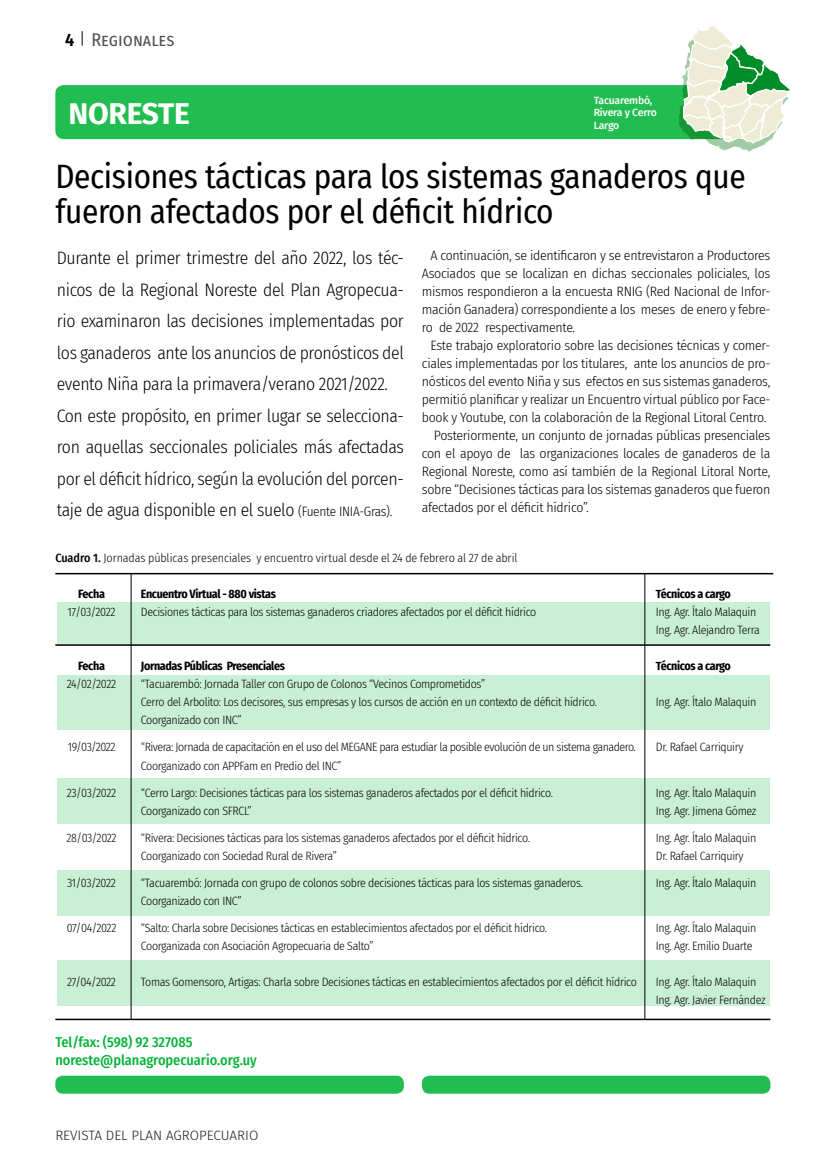
<style>
.page{position:relative;width:830px;height:1170px;background:#fff}
.page>*{position:absolute;margin:0;border:0;box-sizing:border-box;transform-origin:0 0}
.t1{font:33px/34.5px "Fira Sans Condensed";letter-spacing:-.01em;color:#000}
.t2{font:700 30px "Fira Sans";letter-spacing:-.01em;color:#fff}
.t3{font:300 18px/31.5px "Fira Sans Condensed";letter-spacing:-.02em;color:#000}
.t4{font:18px "Fira Sans Condensed";color:#504f53}
.t5{font:600 18px "Fira Sans Condensed";color:#000}
.t6{font:500 14.25px/18px "Fira Sans Condensed";color:#00b336}
.t7{font:300 13.5px/18px "Fira Sans Condensed";letter-spacing:-.02em;color:#000;text-align:justify}
.t8{font:300 13.5px "Fira Sans";color:#1b1c20}
.t9{font:300 12px/18px "Fira Sans Condensed";letter-spacing:-.03em;color:#000}
.t10{font:700 12px "Fira Sans Condensed";letter-spacing:-.03em;color:#000}
.t11{font:300 12px "Fira Sans Condensed";letter-spacing:-.01em;color:#000}
.t12{font:500 10.5px/12.6px "Fira Sans";letter-spacing:-.02em;color:#fff}
.s1{font-size:13.5px}
.s2{font-weight:500}
</style>
<div class="page">
<div style="left:55px;top:85px;width:715px;height:54px;background:#21bd50;border-radius:9px"></div>
<div style="left:55px;top:1075px;width:348px;height:18px;background:#21bd50;border-radius:8px"></div>
<div style="left:421px;top:1075px;width:349px;height:18px;background:#21bd50;border-radius:8px"></div>
<svg style="left:678px;top:26px;width:112px;height:126px"></svg>
<hr style="left:55px;top:1018px;width:715px;height:2px;background:#000">
<div style="left:58px;top:675px;width:711px;height:54px;background:#c9efd5"></div>
<div style="left:58px;top:778px;width:711px;height:46px;background:#c9efd5"></div>
<div style="left:58px;top:870px;width:711px;height:46px;background:#c9efd5"></div>
<div style="left:58px;top:960px;width:711px;height:46px;background:#c9efd5"></div>
<div style="left:58px;top:602px;width:711px;height:43px;background:#c9efd5"></div>
<hr style="left:55px;top:573px;width:717px;height:1px;background:#000">
<hr style="left:55px;top:644px;width:715px;height:1px;background:#000">
<hr style="left:131px;top:573px;width:1px;height:446px;background:#000">
<hr style="left:644px;top:573px;width:1px;height:446px;background:#000">
<svg style="left:82px;top:31px;width:1px;height:15px"></svg>
<h3 class="t5" style="left:65px;top:25px;width:11px">4</h3>
<h3 class="t4" style="left:91px;top:26px;width:84px">Regionales</h3>
<p class="t12" style="left:593px;top:93px;width:65px">Tacuarembó,<br>Rivera y Cerro<br>Largo</p>
<h1 class="t1" style="left:55px;top:158px;width:691px">Decisiones tácticas para los sistemas ganaderos que fueron afectados por el déficit hídrico</h1>
<h2 class="t2" style="left:68px;top:88px;width:123px">NORESTE</h2>
<p class="t3" style="left:57px;top:242px;width:348px">Durante el primer trimestre del año 2022, los téc&shy;nicos de la Regional Noreste del Plan Agropecua&shy;rio examinaron las decisiones implementadas por los ganaderos ante los anuncios de pronósticos del evento Niña para la primavera/verano 2021/2022.<br>Con este propósito, en primer lugar se selecciona&shy;ron aquellas seccionales policiales más afectadas por el déficit hídrico, según la evolución del porcen&shy;taje de agua disponible en el suelo <span class="s1">(Fuente INIA-Gras).</span></p>
<p class="t7" style="left:421px;top:246px;width:350px;text-indent:9px">A continuación, se identificaron y se entrevistaron a Productores Asociados que se localizan en dichas seccionales policiales, los mismos respondieron a la encuesta RNIG (Red Nacional de Infor&shy;mación Ganadera) correspondiente a los meses de enero y febre&shy;ro de 2022 respectivamente.</p>
<p class="t7" style="left:430px;top:336px;width:341px">Este trabajo exploratorio sobre las decisiones técnicas y comer-</p>
<p class="t7" style="left:421px;top:354px;width:350px">ciales implementadas por los titulares, ante los anuncios de pro-</p>
<p class="t7" style="left:421px;top:372px;width:350px">nósticos del evento Niña y sus efectos en sus sistemas ganaderos,</p>
<p class="t7" style="left:421px;top:390px;width:350px">permitió planificar y realizar un Encuentro virtual público por Face-</p>
<p class="t7" style="left:421px;top:408px;width:346px">book y Youtube, con la colaboración de la Regional Litoral Centro.</p>
<p class="t7" style="left:434px;top:426px;width:338px">Posteriormente, un conjunto de jornadas públicas presenciales</p>
<p class="t7" style="left:421px;top:444px;width:350px">con el apoyo de las organizaciones locales de ganaderos de la</p>
<p class="t7" style="left:421px;top:462px;width:350px">Regional Noreste, como así también de la Regional Litoral Norte,</p>
<p class="t7" style="left:421px;top:480px;width:350px">sobre “Decisiones tácticas para los sistemas ganaderos que fueron</p>
<p class="t7" style="left:421px;top:498px;width:168px">afectados por el déficit hídrico”.</p>
<p class="t11" style="left:55px;top:549px;width:463px"><span class="s2">Cuadro 1.</span> Jornadas públicas presenciales y encuentro virtual desde el 24 de febrero al 27 de abril</p>
<p class="t10" style="left:78px;top:584px;width:28px">Fecha</p>
<p class="t10" style="left:141px;top:584px;width:136px">Encuentro Virtual - 880 vistas</p>
<p class="t10" style="left:655px;top:584px;width:76px">Técnicos a cargo</p>
<p class="t9" style="left:68px;top:603px;width:49px">17/03/2022</p>
<p class="t9" style="left:141px;top:603px;width:397px">Decisiones tácticas para los sistemas ganaderos criadores afectados por el déficit hídrico</p>
<p class="t9" style="left:655px;top:603px;width:105px">Ing. Agr. Ítalo Malaquin<br>Ing. Agr. Alejandro Terra</p>
<p class="t10" style="left:78px;top:656px;width:28px">Fecha</p>
<p class="t10" style="left:141px;top:656px;width:145px">Jornadas Públicas Presenciales</p>
<p class="t10" style="left:655px;top:656px;width:76px">Técnicos a cargo</p>
<p class="t9" style="left:67px;top:675px;width:51px">24/02/2022</p>
<p class="t9" style="left:141px;top:675px;width:457px">“Tacuarembó: Jornada Taller con Grupo de Colonos “Vecinos Comprometidos”<br>Cerro del Arbolito: Los decisores, sus empresas y los cursos de acción en un contexto de déficit hídrico.</p>
<p class="t9" style="left:655px;top:693px;width:102px">Ing. Agr. Ítalo Malaquin</p>
<p class="t9" style="left:141px;top:711px;width:102px">Coorganizado con INC”</p>
<p class="t9" style="left:68px;top:738px;width:49px">19/03/2022</p>
<p class="t9" style="left:141px;top:738px;width:496px">“Rivera: Jornada de capacitación en el uso del MEGANE para estudiar la posible evolución de un sistema ganadero.</p>
<p class="t9" style="left:655px;top:738px;width:89px">Dr. Rafael Carriquiry</p>
<p class="t9" style="left:141px;top:756px;width:202px">Coorganizado con APPFam en Predio del INC”</p>
<p class="t9" style="left:67px;top:783px;width:51px">23/03/2022</p>
<p class="t9" style="left:141px;top:783px;width:413px">“Cerro Largo: Decisiones tácticas para los sistemas ganaderos afectados por el déficit hídrico.</p>
<p class="t9" style="left:655px;top:783px;width:102px">Ing. Agr. Ítalo Malaquin</p>
<p class="t9" style="left:141px;top:801px;width:112px">Coorganizado con SFRCL”</p>
<p class="t9" style="left:655px;top:801px;width:102px">Ing. Agr. Jimena Gómez</p>
<p class="t9" style="left:66px;top:828px;width:52px">28/03/2022</p>
<p class="t9" style="left:141px;top:828px;width:390px">“Rivera: Decisiones tácticas para los sistemas ganaderos afectados por el déficit hídrico.</p>
<p class="t9" style="left:655px;top:828px;width:102px">Ing. Agr. Ítalo Malaquin</p>
<p class="t9" style="left:141px;top:846px;width:197px">Coorganizado con Sociedad Rural de Rivera”</p>
<p class="t9" style="left:655px;top:846px;width:89px">Dr. Rafael Carriquiry</p>
<p class="t9" style="left:67px;top:873px;width:50px">31/03/2022</p>
<p class="t9" style="left:141px;top:873px;width:443px">“Tacuarembó: Jornada con grupo de colonos sobre decisiones tácticas para los sistemas ganaderos.</p>
<p class="t9" style="left:655px;top:873px;width:102px">Ing. Agr. Ítalo Malaquin</p>
<p class="t9" style="left:141px;top:891px;width:102px">Coorganizado con INC”</p>
<p class="t9" style="left:67px;top:918px;width:51px">07/04/2022</p>
<p class="t9" style="left:141px;top:918px;width:407px">“Salto: Charla sobre Decisiones tácticas en establecimientos afectados por el déficit hídrico.</p>
<p class="t9" style="left:655px;top:918px;width:102px">Ing. Agr. Ítalo Malaquin</p>
<p class="t9" style="left:141px;top:936px;width:234px">Coorganizada con Asociación Agropecuaria de Salto”</p>
<p class="t9" style="left:655px;top:936px;width:98px">Ing. Agr. Emilio Duarte</p>
<p class="t9" style="left:67px;top:972px;width:50px">27/04/2022</p>
<p class="t9" style="left:141px;top:972px;width:497px">Tomas Gomensoro, Artigas: Charla sobre Decisiones tácticas en establecimientos afectados por el déficit hídrico</p>
<p class="t9" style="left:655px;top:972px;width:111px">Ing. Agr. Ítalo Malaquin<br>Ing. Agr. Javier Fernández</p>
<p class="t6" style="left:55px;top:1032px;width:203px">Tel/fax: (598) 92 327085 noreste@planagropecuario.org.uy</p>
<p class="t8" style="left:55px;top:1125px;width:204px">REVISTA DEL PLAN AGROPECUARIO</p>
</div>
